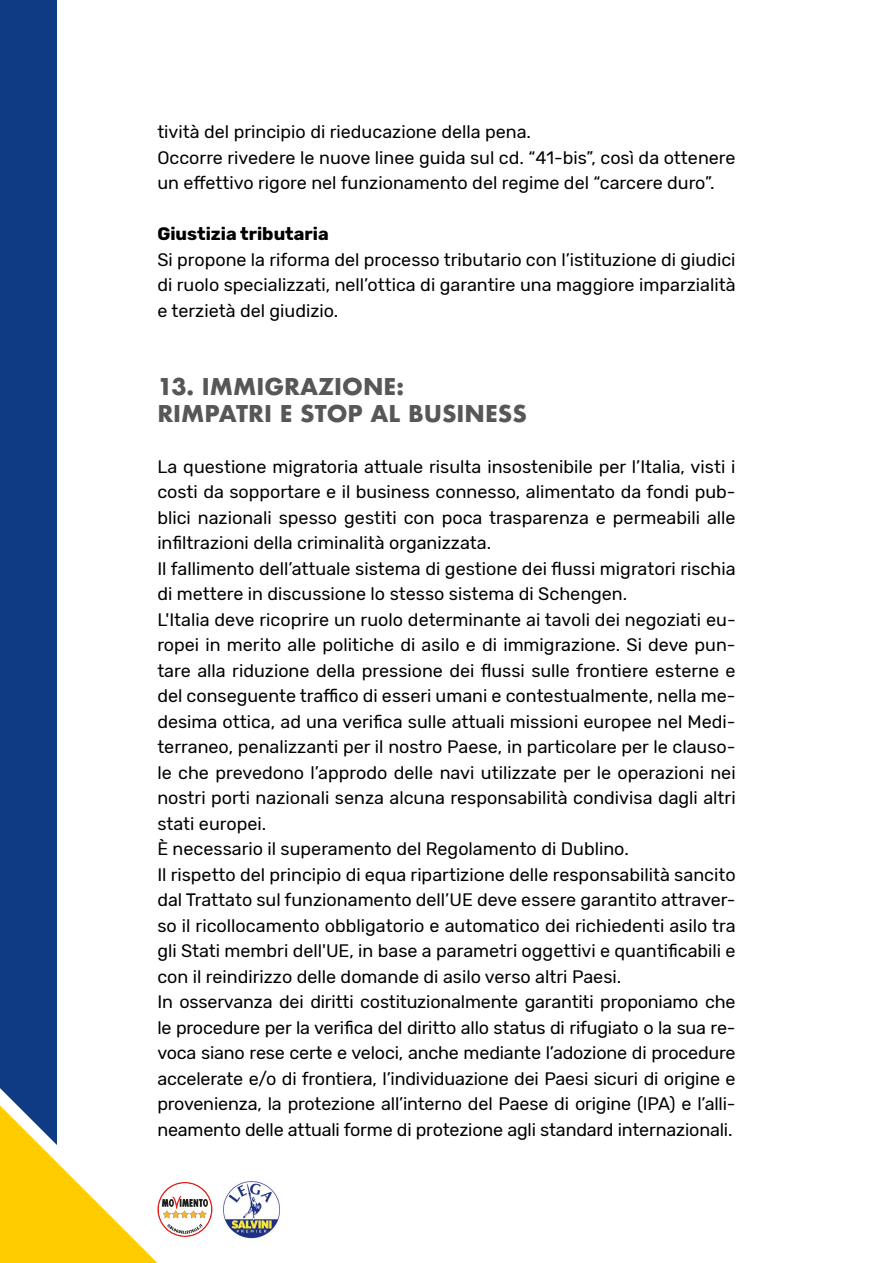
<style>
.page{position:relative;width:893px;height:1263px;background:#fff}
.page>*{position:absolute;margin:0;border:0;box-sizing:border-box;transform-origin:0 0}
.t1{font:700 22.5px/27px "Futura";color:#575756}
.t2{font:18px/25.5px "Rubik";color:#000}
.t3{font:700 18px "Rubik";color:#000}
</style>
<div class="page">
<img style="left:223px;top:1181px;width:57px;height:57px">
<div style="left:0;top:0;width:56px;height:1263px;background:#0f3b85"></div>
<svg style="left:0;top:1079px;width:212px;height:184px"></svg>
<p class="t2" style="left:157px;top:119px;width:580px">tività del principio di rieducazione della pena.<br>Occorre rivedere le nuove linee guida sul cd. “41-bis”, così da ottenere un effettivo rigore nel funzionamento del regime del “carcere duro”.</p>
<p class="t3" style="left:157px;top:223px;width:173px">Giustizia tributaria</p>
<p class="t2" style="left:157px;top:247px;width:580px;text-align:justify">Si propone la riforma del processo tributario con l’istituzione di giudici di ruolo specializzati, nell’ottica di garantire una maggiore imparzialità e terzietà del giudizio.</p>
<p class="t1" style="left:157px;top:373px;width:371px">13. IMMIGRAZIONE:<br>RIMPATRI E STOP AL BUSINESS</p>
<p class="t2" style="left:157px;top:454px;width:580px">La questione migratoria attuale risulta insostenibile per l’Italia, visti i costi da sopportare e il business connesso, alimentato da fondi pub&shy;blici nazionali spesso gestiti con poca trasparenza e permeabili alle infiltrazioni della criminalità organizzata.<br>Il fallimento dell’attuale sistema di gestione dei flussi migratori rischia di mettere in discussione lo stesso sistema di Schengen.<br>L'Italia deve ricoprire un ruolo determinante ai tavoli dei negoziati eu&shy;ropei in merito alle politiche di asilo e di immigrazione. Si deve pun&shy;tare alla riduzione della pressione dei flussi sulle frontiere esterne e del conseguente traffico di esseri umani e contestualmente, nella me&shy;desima ottica, ad una verifica sulle attuali missioni europee nel Medi&shy;terraneo, penalizzanti per il nostro Paese, in particolare per le clauso&shy;le che prevedono l’approdo delle navi utilizzate per le operazioni nei nostri porti nazionali senza alcuna responsabilità condivisa dagli altri stati europei.<br>È necessario il superamento del Regolamento di Dublino.<br>Il rispetto del principio di equa ripartizione delle responsabilità sancito dal Trattato sul funzionamento dell’UE deve essere garantito attraver&shy;so il ricollocamento obbligatorio e automatico dei richiedenti asilo tra gli Stati membri dell'UE, in base a parametri oggettivi e quantificabili e con il reindirizzo delle domande di asilo verso altri Paesi.<br>In osservanza dei diritti costituzionalmente garantiti proponiamo che le procedure per la verifica del diritto allo status di rifugiato o la sua re&shy;voca siano rese certe e veloci, anche mediante l’adozione di procedure accelerate e/o di frontiera, l’individuazione dei Paesi sicuri di origine e provenienza, la protezione all’interno del Paese di origine (IPA) e l’alli&shy;neamento delle attuali forme di protezione agli standard internazionali.</p>
</div>
